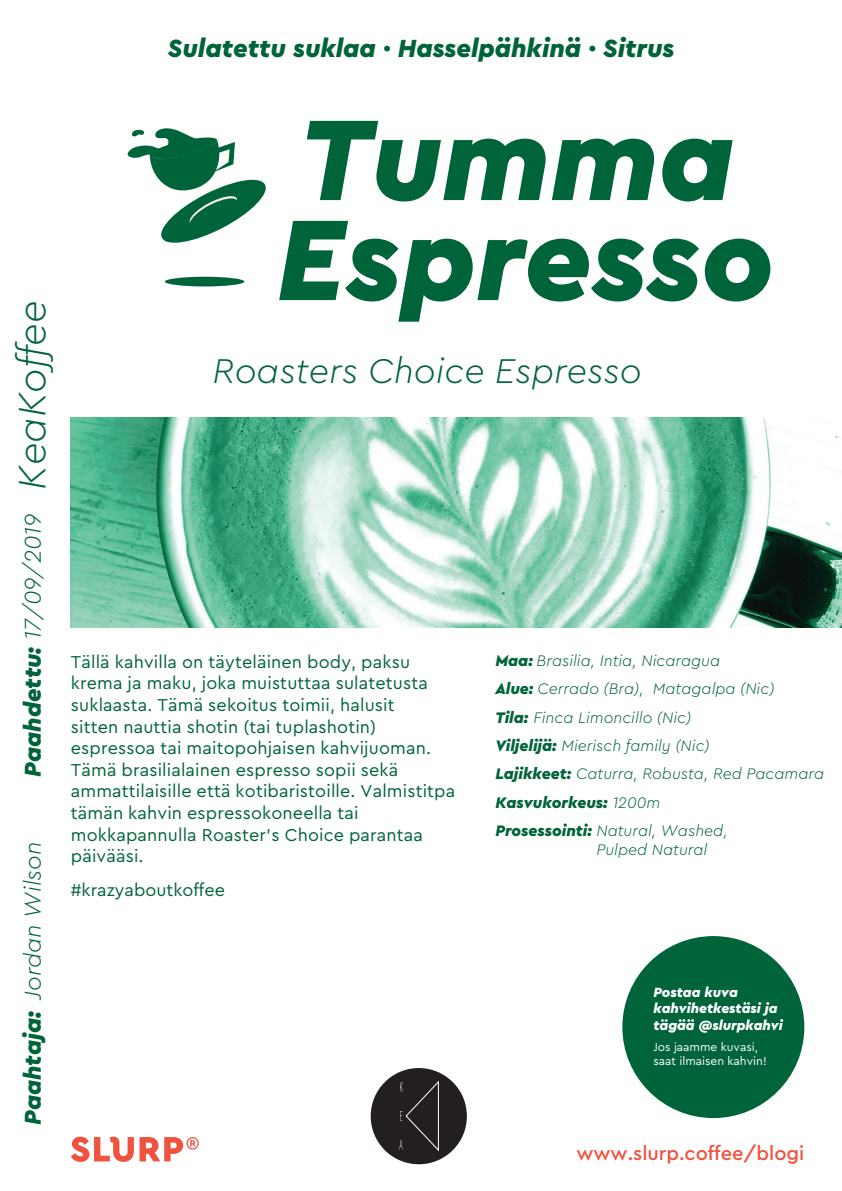
<style>
.page{position:relative;width:842px;height:1191px;background:#fff}
.page>*{position:absolute;margin:0;border:0;box-sizing:border-box;transform-origin:0 0}
.t1{font:italic 900 120px "Cera Pro";color:#00643b}
.t2{font:italic 300 40px "Cera Pro";color:#00643b}
.t3{font:italic 300 36px "Cera Pro";color:#00643b}
.t4{font:italic 900 26px "Cera Pro";color:#00643b}
.t5{font:italic 300 24px "Cera Pro";color:#00643b}
.t6{font:italic 900 24px "Cera Pro";color:#00643b}
.t7{font:500 20px "Cera Pro";color:#f0523e}
.t8{font:18px/21.6px "Cera Pro";letter-spacing:.01em;color:#00643b}
.t9{font:italic 300 16px/28.2px "Cera Pro";color:#00643b}
.t10{font:italic 900 14px/16.8px "Cera Pro";color:#fff}
.t11{font:12px/14.4px "Cera Pro";color:#fff}
.s1{font-weight:300}
.s2{font-weight:900}
</style>
<div class="page">
<img style="left:71px;top:417px;width:771px;height:210px">
<svg style="left:71px;top:1136px;width:128px;height:25px"></svg>
<svg style="left:127px;top:128px;width:139px;height:115px"></svg>
<svg style="left:165px;top:277px;width:79px;height:9px"></svg>
<div style="left:622px;top:936px;width:182px;height:182px;background:#00643b;border-radius:50%"></div>
<div style="left:371px;top:1068px;width:96px;height:96px;background:#231f20;border-radius:50%"></div>
<svg style="left:399px;top:1081px;width:40px;height:69px"></svg>
<h3 class="t4" style="left:168px;top:31px;width:508px">Sulatettu suklaa · Hasselpähkinä · Sitrus</h3>
<h2 class="t2" style="left:5px;top:489px;width:191px;rotate:-90deg">KeaKoffee</h2>
<h3 class="t6" style="left:17px;top:776px;width:265px;rotate:-90deg">Paahdettu: <span class="s1">17/09/2019</span></h3>
<h3 class="t5" style="left:17px;top:1125px;width:285px;rotate:-90deg"><span class="s2">Paahtaja:</span> Jordan Wilson</h3>
<h1 class="t1" style="left:300px;top:80px;width:436px">Tumma</h1>
<h1 class="t1" style="left:276px;top:180px;width:499px">Espresso</h1>
<h3 class="t3" style="left:213px;top:347px;width:431px">Roasters Choice Espresso</h3>
<p class="t8" style="left:71px;top:650px;width:386px">Tällä kahvilla on täyteläinen body, paksu krema ja maku, joka muistuttaa sulatetusta suklaasta. Tämä sekoitus toimii, halusit<br>sitten nauttia shotin (tai tuplashotin) espressoa tai maitopohjaisen kahvijuoman.<br>Tämä brasilialainen espresso sopii sekä ammattilaisille että kotibaristoille. Valmistitpa tämän kahvin espressokoneella tai mokkapannulla Roaster’s Choice parantaa päivääsi.</p>
<p class="t8" style="left:71px;top:878px;width:156px">#krazyaboutkoffee</p>
<p class="t9" style="left:495px;top:646px;width:330px"><span class="s2">Maa:</span> Brasilia, Intia, Nicaragua<br><span class="s2">Alue:</span> Cerrado (Bra), Matagalpa (Nic)<br><span class="s2">Tila:</span> Finca Limoncillo (Nic)<br><span class="s2">Viljelijä:</span> Mierisch family (Nic)<br><span class="s2">Lajikkeet:</span> Caturra, Robusta, Red Pacamara <span class="s2">Kasvukorkeus:</span> 1200m<br><span class="s2">Prosessointi:</span> Natural, Washed,</p>
<p class="t9" style="left:596px;top:835px;width:112px">Pulped Natural</p>
<p class="t10" style="left:653px;top:983px;width:131px">Postaa kuva kahvihetkestäsi ja tägää @slurpkahvi</p>
<p class="t11" style="left:653px;top:1039px;width:115px">Jos jaamme kuvasi, saat ilmaisen kahvin!</p>
<p class="t7" style="left:576px;top:1140px;width:229px">www.slurp.coffee/blogi</p>
</div>
